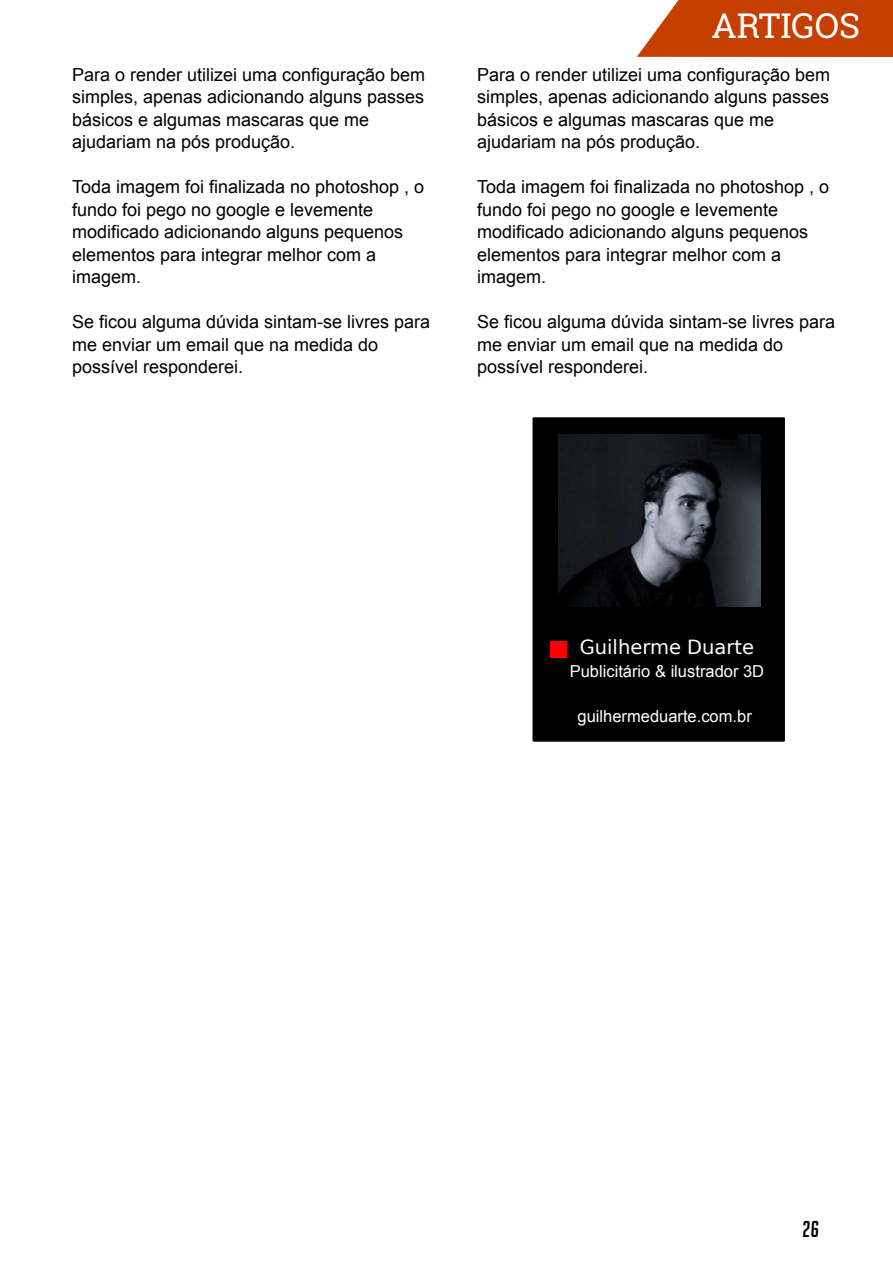
<style>
.page{position:relative;width:893px;height:1263px;background:#fff}
.page>*{position:absolute;margin:0;border:0;box-sizing:border-box;transform-origin:0 0}
.t1{font:34.5px "Roboto Slab";color:#fff}
.t2{font:italic 22.5px "Big Noodle Titling";color:#000}
.t3{font:19.5px "Bitstream Vera Sans";color:#fff}
.t4{font:18px/22.5px "Arial";color:#000}
.t5{font:16.5px "Arial";color:#fff}
</style>
<div class="page">
<div style="left:533px;top:418px;width:251px;height:323px;background:#000"></div>
<div style="left:532px;top:417px;width:253px;height:325px;border:2px solid #000"></div>
<img style="left:558px;top:434px;width:203px;height:172px">
<div style="left:550px;top:641px;width:17px;height:17px;background:#f00"></div>
<svg style="left:637px;top:0;width:256px;height:57px;background:#c84e14"></svg>
<p class="t4" style="left:72px;top:63px;width:355px">Para o render utilizei uma configuração bem simples, apenas adicionando alguns passes básicos e algumas mascaras que me ajudariam na pós produção.</p>
<p class="t4" style="left:72px;top:176px;width:354px">Toda imagem foi finalizada no photoshop , o fundo foi pego no google e levemente modificado adicionando alguns pequenos elementos para integrar melhor com a imagem.</p>
<p class="t4" style="left:72px;top:311px;width:360px">Se ficou alguma dúvida sintam-se livres para me enviar um email que na medida do possível responderei.</p>
<h1 class="t1" style="left:711px;top:2px;width:150px">ARTIGOS</h1>
<p class="t4" style="left:477px;top:63px;width:355px">Para o render utilizei uma configuração bem simples, apenas adicionando alguns passes básicos e algumas mascaras que me ajudariam na pós produção.</p>
<p class="t4" style="left:477px;top:176px;width:354px">Toda imagem foi finalizada no photoshop , o fundo foi pego no google e levemente modificado adicionando alguns pequenos elementos para integrar melhor com a imagem.</p>
<p class="t4" style="left:477px;top:311px;width:360px">Se ficou alguma dúvida sintam-se livres para me enviar um email que na medida do possível responderei.</p>
<p class="t3" style="left:580px;top:636px;width:176px">Guilherme Duarte</p>
<p class="t5" style="left:570px;top:662px;width:196px">Publicitário &amp; ilustrador 3D</p>
<p class="t5" style="left:578px;top:707px;width:176px">guilhermeduarte.com.br</p>
<p class="t2" style="left:802px;top:1217px;width:18px">26</p>
</div>
